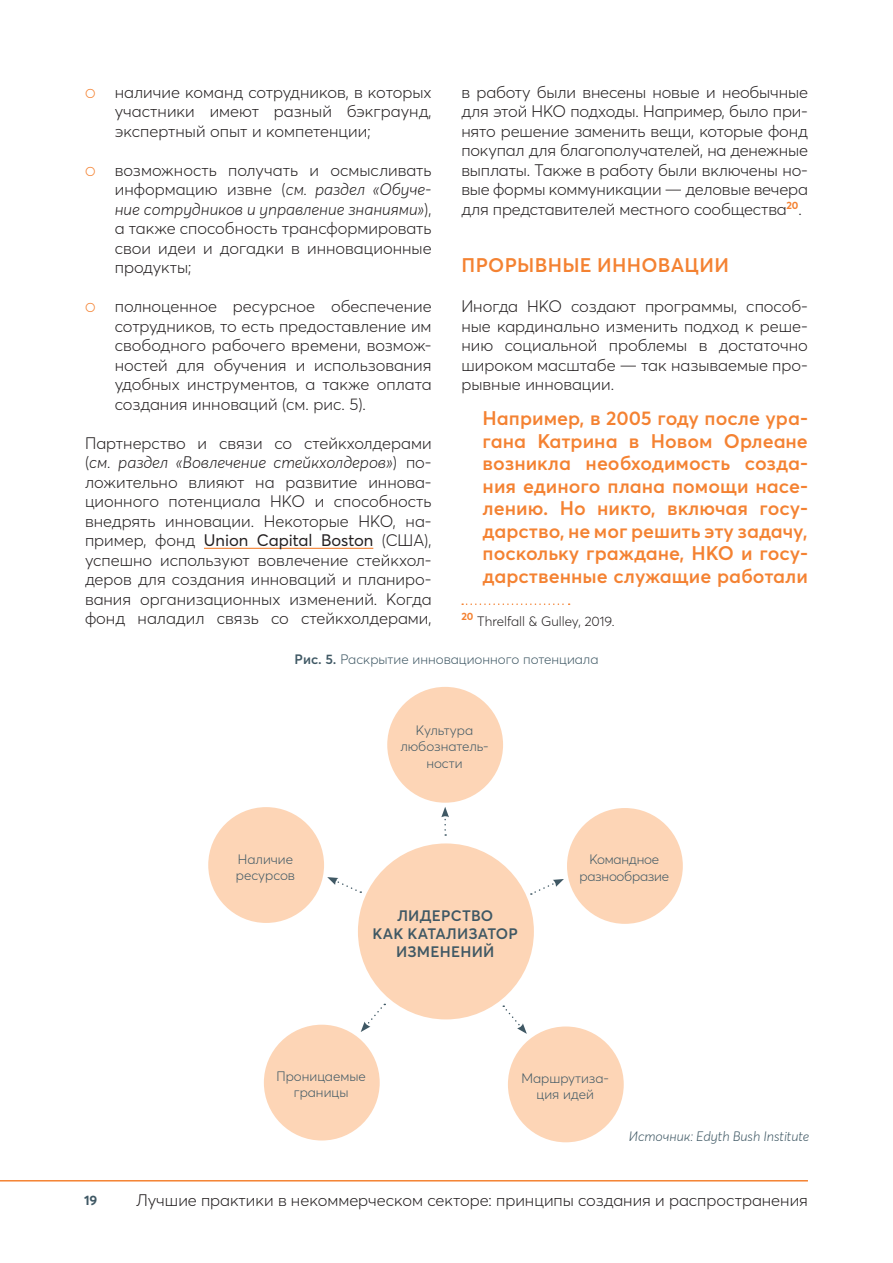
<style>
.page{position:relative;width:893px;height:1263px;background:#fff}
.page>*{position:absolute;margin:0;border:0;box-sizing:border-box;transform-origin:0 0}
.vrez{font:600 19.5px/22.5px "Averta CY";color:#f48232;text-align:justify}
.text{font:300 16.5px/19.5px "Averta CY";color:#231f20;text-align:justify}
.t1{font:600 15px/18px "Averta CY";letter-spacing:.015em;color:#3f5864;text-align:center}
.ris{font:300 13.5px/16.2px "Averta CY";color:#3f5864;text-align:center}
.istochnik{font:italic 300 13.5px "Averta CY";color:#3f5864}
.Snoska{font:300 13.5px "Averta CY";color:#231f20}
.ris-2{font:300 13.5px/16.2px "Averta CY";letter-spacing:-.02em;color:#3f5864;text-align:center}
.t2{font:700 13.5px "Averta CY";color:#3f5864}
.s1{color:#f48232}
.s2{font-style:italic}
.s3{font-weight:400}
.s4{font-weight:600}
</style>
<div class="page">
<hr style="left:0;top:1180px;width:808px;height:1px;background:#f48232">
<svg style="left:462px;top:603px;width:108px;height:2px"></svg>
<hr style="left:204px;top:548px;width:169px;height:1px;background:#f48232">
<div style="left:358px;top:843px;width:176px;height:176px;background:#fdd5b6;border-radius:50%"></div>
<div style="left:264px;top:1025px;width:116px;height:115px;background:#fdd5b6;border-radius:50%"></div>
<div style="left:508px;top:1026px;width:116px;height:116px;background:#fdd5b6;border-radius:50%"></div>
<div style="left:208px;top:807px;width:116px;height:116px;background:#fdd5b6;border-radius:50%"></div>
<div style="left:567px;top:808px;width:116px;height:116px;background:#fdd5b6;border-radius:50%"></div>
<div style="left:387px;top:687px;width:116px;height:116px;background:#fdd5b6;border-radius:50%"></div>
<svg style="left:361px;top:1004px;width:24px;height:28px"></svg>
<svg style="left:503px;top:1005px;width:24px;height:29px"></svg>
<svg style="left:327px;top:877px;width:34px;height:16px"></svg>
<svg style="left:531px;top:879px;width:33px;height:16px"></svg>
<svg style="left:441px;top:807px;width:8px;height:29px"></svg>
<p class="text" style="left:115px;top:81px;width:318px;text-indent:-30px"><span class="s1">○</span> наличие команд сотрудников, в которых участники имеют разный бэкграунд, экспертный опыт и компетенции;</p>
<p class="text" style="left:115px;top:159px;width:318px;text-indent:-30px"><span class="s1">○</span> возможность получать и осмысливать информацию извне (<span class="s2">см. раздел «Обуче&shy;ние сотрудников и управление знаниями»</span>), а также способность трансформировать свои идеи и догадки в инновационные продукты;</p>
<p class="text" style="left:115px;top:296px;width:318px;text-indent:-30px"><span class="s1">○</span> полноценное ресурсное обеспечение сотрудников, то есть предоставление им свободного рабочего времени, возмож&shy;ностей для обучения и использования удобных инструментов, а также оплата создания инноваций (см. рис. 5).</p>
<p class="text" style="left:85px;top:432px;width:348px">Партнерство и связи со стейкхолдерами (<span class="s2">см. раздел «Вовлечение стейкхолдеров»</span>) по&shy;ложительно влияют на развитие иннова&shy;ционного потенциала НКО и способность внедрять инновации. Некоторые НКО, на&shy;пример, фонд <span class="s3">Union Capital Boston</span> (США), успешно используют вовлечение стейкхол&shy;деров для создания инноваций и планиро&shy;вания организационных изменений. Когда фонд наладил связь со стейкхолдерами,</p>
<p class="text" style="left:461px;top:81px;width:348px">в работу были внесены новые и необычные для этой НКО подходы. Например, было при&shy;нято решение заменить вещи, которые фонд покупал для благополучателей, на денежные выплаты. Также в работу были включены но&shy;вые формы коммуникации — деловые вечера для представителей местного сообщества<sup>20</sup>.</p>
<h2 class="vrez" style="left:461px;top:253px;width:269px">ПРОРЫВНЫЕ ИННОВАЦИИ</h2>
<p class="text" style="left:461px;top:296px;width:348px">Иногда НКО создают программы, способ&shy;ные кардинально изменить подход к реше&shy;нию социальной проблемы в достаточно широком масштабе — так называемые про&shy;рывные инновации.</p>
<p class="vrez" style="left:483px;top:406px;width:327px">Например, в 2005 году после ура&shy;гана Катрина в Новом Орлеане возникла необходимость созда&shy;ния единого плана помощи насе&shy;лению. Но никто, включая госу&shy;дарство, не мог решить эту задачу, поскольку граждане, НКО и госу&shy;дарственные служащие работали</p>
<p class="Snoska" style="left:461px;top:612px;width:155px"><sup>20</sup> Threlfall &amp; Gulley, 2019.</p>
<p class="ris" style="left:294px;top:651px;width:305px"><span class="s4">Рис. 5.</span> Раскрытие инновационного потенциала</p>
<p class="ris" style="left:400px;top:722px;width:90px">Культура любознатель&shy;ности</p>
<p class="ris" style="left:236px;top:850px;width:61px;text-align:left">Наличие ресурсов</p>
<p class="ris-2" style="left:579px;top:851px;width:91px">Командное разнообразие</p>
<p class="t1" style="left:372px;top:906px;width:147px">ЛИДЕРСТВО<br>КАК КАТАЛИЗАТОР<br>ИЗМЕНЕНИЙ</p>
<p class="ris" style="left:276px;top:1068px;width:91px">Проницаемые границы</p>
<p class="ris" style="left:521px;top:1069px;width:89px">Маршрутиза&shy;ция идей</p>
<p class="istochnik" style="left:629px;top:1127px;width:182px">Источник: Edyth Bush Institute</p>
<p class="t2" style="left:84px;top:1190px;width:15px">19</p>
<p class="text" style="left:136px;top:1189px;width:673px">Лучшие практики в некоммерческом секторе: принципы создания и распространения</p>
</div>
